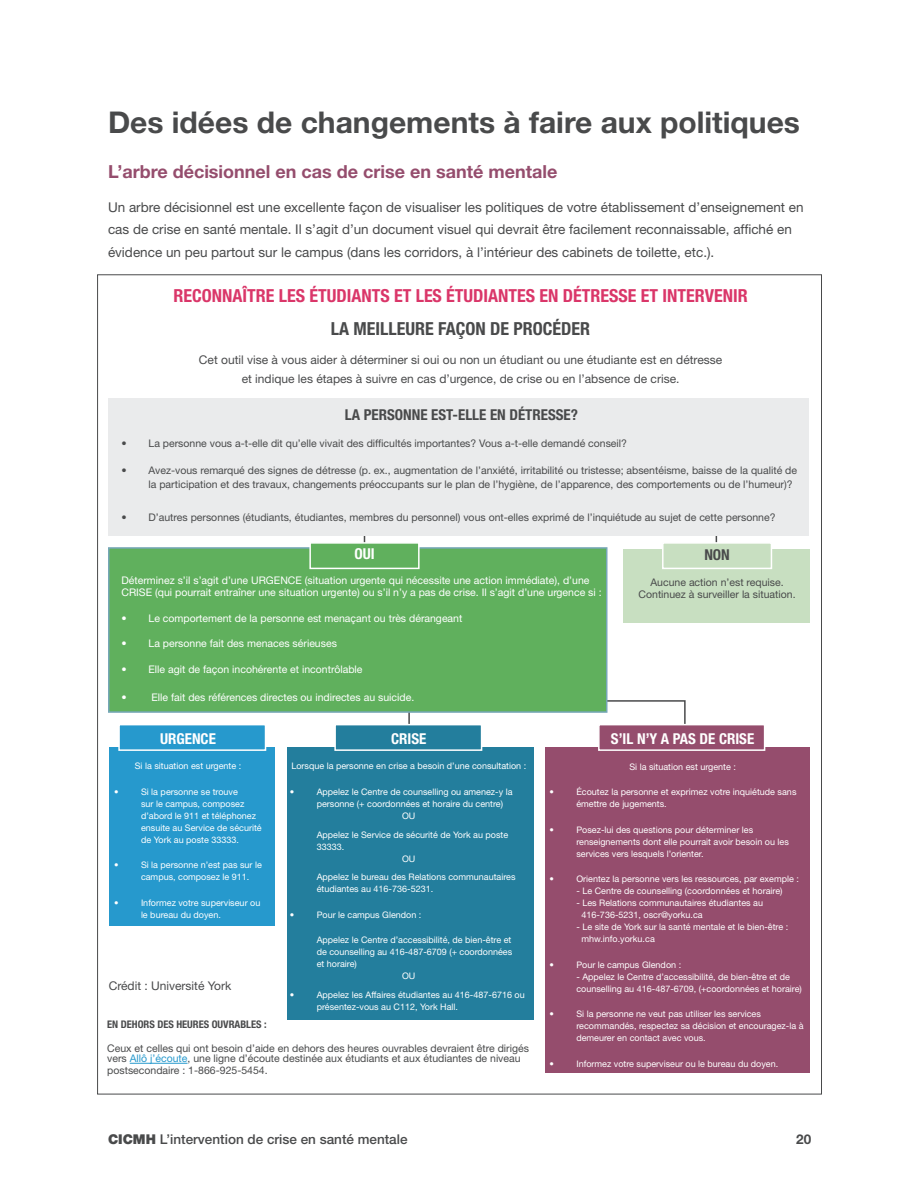
<style>
.page{position:relative;width:918px;height:1188px;background:#fff}
.page>*{position:absolute;margin:0;border:0;box-sizing:border-box;transform-origin:0 0}
.t1{font:700 30px "Helvetica Neue LT Std";color:#494a4b}
.Body_Text{font:700 condensed 18px "Helvetica Neue LT Std";color:#da3669}
.t2{font:700 18px "Helvetica Neue LT Std";color:#954d6d}
.Body_Text-2{font:700 condensed 18px "Helvetica Neue LT Std";color:#494a4b}
.Body_Text-3{font:700 condensed 15px "Helvetica Neue LT Std";color:#fff}
.Body_Text-4{font:700 condensed 15px "Helvetica Neue LT Std";color:#494a4b}
.Body_Text-5{font:13.5px/22.5px "Helvetica Neue LT Std";color:#494a4b}
.t3{font:500 13.5px "Helvetica Neue LT Std";color:#494a4b}
.t4{font:700 13.5px "Helvetica Neue LT Std";color:#494a4b}
.Body_Text-6{font:12px/19.5px "Helvetica Neue LT Std";color:#494a4b;text-align:center}
.Body_Text-7{font:10.5px/13.5px "Helvetica Neue LT Std";color:#494a4b}
.Body_Text-8{font:10.5px/12px "Helvetica Neue LT Std";color:#fff}
.Body_Text-9{font:700 condensed 10.5px "Helvetica Neue LT Std";color:#494a4b}
.Body_Text-10{font:9px/12px "Helvetica Neue LT Std";color:#fff}
.s1{color:#2699cd}
.s2{font-weight:900}
</style>
<div class="page">
<svg style="left:608px;top:700px;width:78px;height:24px"></svg>
<hr style="left:408px;top:701px;width:2px;height:27px;background:#494a4b">
<div style="left:287px;top:748px;width:247px;height:272px;background:#237e9d"></div>
<div style="left:545px;top:748px;width:264px;height:325px;background:#954d6d"></div>
<div style="left:334px;top:724px;width:148px;height:27px;background:#237e9d;border:2px solid #fff"></div>
<div style="left:598px;top:724px;width:167px;height:27px;background:#954d6d;border:2px solid #fff"></div>
<div style="left:109px;top:399px;width:700px;height:137px;background:#eaebec"></div>
<div style="left:108px;top:547px;width:500px;height:166px;background:#60b05d;border:2px solid #76a7b7"></div>
<div style="left:309px;top:542px;width:111px;height:27px;background:#60b05d;border:2px solid #fff"></div>
<div style="left:623px;top:549px;width:186px;height:74px;background:#c8dfc1"></div>
<div style="left:662px;top:542px;width:110px;height:27px;background:#c8dfc1;border:2px solid #fff"></div>
<div style="left:109px;top:748px;width:166px;height:178px;background:#2699cd"></div>
<div style="left:118px;top:724px;width:148px;height:27px;background:#2699cd;border:2px solid #fff"></div>
<hr style="left:130px;top:1063px;width:58px;height:1px;background:#2699cd">
<h2 class="t1" style="left:108px;top:103px;width:694px">Des idées de changements à faire aux politiques</h2>
<h3 class="t2" style="left:108px;top:160px;width:451px">L’arbre décisionnel en cas de crise en santé mentale</h3>
<p class="Body_Text-5" style="left:108px;top:195px;width:697px">Un arbre décisionnel est une excellente façon de visualiser les politiques de votre établissement d’enseignement en cas de crise en santé mentale. Il s’agit d’un document visuel qui devrait être facilement reconnaissable, affiché en évidence un peu partout sur le campus (dans les corridors, à l’intérieur des cabinets de toilette, etc.).</p>
<p class="Body_Text" style="left:174px;top:284px;width:576px">RECONNAÎTRE LES ÉTUDIANTS ET LES ÉTUDIANTES EN DÉTRESSE ET INTERVENIR</p>
<p class="Body_Text-2" style="left:331px;top:318px;width:261px">LA MEILLEURE FAÇON DE PROCÉDER</p>
<p class="Body_Text-6" style="left:199px;top:350px;width:525px">Cet outil vise à vous aider à déterminer si oui ou non un étudiant ou une étudiante est en détresse et indique les étapes à suivre en cas d’urgence, de crise ou en l’absence de crise.</p>
<p class="Body_Text-4" style="left:345px;top:406px;width:235px">LA PERSONNE EST-ELLE EN DÉTRESSE?</p>
<p class="Body_Text-7" style="left:122px;top:437px;width:507px">• La personne vous a-t-elle dit qu’elle vivait des difficultés importantes? Vous a-t-elle demandé conseil?</p>
<p class="Body_Text-7" style="left:148px;top:464px;width:650px;text-indent:-27px">• Avez-vous remarqué des signes de détresse (p. ex., augmentation de l’anxiété, irritabilité ou tristesse; absentéisme, baisse de la qualité de la participation et des travaux, changements préoccupants sur le plan de l’hygiène, de l’apparence, des comportements ou de l’humeur)?</p>
<p class="Body_Text-7" style="left:122px;top:510px;width:656px">• D’autres personnes (étudiants, étudiantes, membres du personnel) vous ont-elles exprimé de l’inquiétude au sujet de cette personne?</p>
<p class="Body_Text-4" style="left:704px;top:546px;width:27px">NON</p>
<p class="Body_Text-7" style="left:639px;top:576px;width:159px;line-height:12px;text-align:center">Aucune action n’est requise.<br>Continuez à surveiller la situation.</p>
<p class="Body_Text-3" style="left:354px;top:544px;width:22px">OUI</p>
<p class="Body_Text-8" style="left:122px;top:574px;width:482px">Déterminez s’il s’agit d’une URGENCE (situation urgente qui nécessite une action immédiate), d’une<br>CRISE (qui pourrait entraîner une situation urgente) ou s’il n’y a pas de crise. Il s’agit d’une urgence si :</p>
<p class="Body_Text-8" style="left:122px;top:612px;width:342px">• Le comportement de la personne est menaçant ou très dérangeant</p>
<p class="Body_Text-8" style="left:122px;top:637px;width:217px">• La personne fait des menaces sérieuses</p>
<p class="Body_Text-8" style="left:122px;top:663px;width:243px">• Elle agit de façon incohérente et incontrôlable</p>
<p class="Body_Text-8" style="left:122px;top:691px;width:294px">• Elle fait des références directes ou indirectes au suicide.</p>
<p class="Body_Text-3" style="left:160px;top:729px;width:57px">URGENCE</p>
<p class="Body_Text-10" style="left:135px;top:760px;width:108px">Si la situation est urgente :</p>
<p class="Body_Text-3" style="left:391px;top:729px;width:37px">CRISE</p>
<p class="Body_Text-10" style="left:291px;top:760px;width:236px">Lorsque la personne en crise a besoin d’une consultation :</p>
<p class="Body_Text-10" style="left:290px;top:786px;width:6px">•</p>
<p class="Body_Text-10" style="left:317px;top:786px;width:197px">Appelez le Centre de counselling ou amenez-y la personne (+ coordonnées et horaire du centre)</p>
<p class="Body_Text-10" style="left:402px;top:810px;width:15px">OU</p>
<p class="Body_Text-10" style="left:317px;top:828px;width:193px">Appelez le Service de sécurité de York au poste<br>33333.</p>
<p class="Body_Text-10" style="left:402px;top:852px;width:15px">OU</p>
<p class="Body_Text-10" style="left:317px;top:871px;width:200px">Appelez le bureau des Relations communautaires étudiantes au 416-736-5231.</p>
<p class="Body_Text-10" style="left:290px;top:909px;width:6px">•</p>
<p class="Body_Text-10" style="left:317px;top:909px;width:106px">Pour le campus Glendon :</p>
<p class="Body_Text-10" style="left:317px;top:934px;width:197px;text-align:justify">Appelez le Centre d’accessibilité, de bien-être et de counselling au 416-487-6709 (+ coordonnées et horaire)</p>
<p class="Body_Text-10" style="left:402px;top:970px;width:15px">OU</p>
<p class="Body_Text-10" style="left:290px;top:989px;width:6px">•</p>
<p class="Body_Text-10" style="left:317px;top:989px;width:209px">Appelez les Affaires étudiantes au 416-487-6716 ou présentez-vous au C112, York Hall.</p>
<p class="Body_Text-3" style="left:611px;top:730px;width:145px">S’IL N’Y A PAS DE CRISE</p>
<p class="Body_Text-10" style="left:629px;top:760px;width:108px">Si la situation est urgente :</p>
<p class="Body_Text-10" style="left:549px;top:786px;width:6px">•</p>
<p class="Body_Text-10" style="left:576px;top:786px;width:222px">Écoutez la personne et exprimez votre inquiétude sans émettre de jugements.</p>
<p class="Body_Text-10" style="left:549px;top:823px;width:6px">•</p>
<p class="Body_Text-10" style="left:576px;top:823px;width:214px">Posez-lui des questions pour déterminer les renseignements dont elle pourrait avoir besoin ou les services vers lesquels l’orienter.</p>
<p class="Body_Text-10" style="left:549px;top:873px;width:6px">•</p>
<p class="Body_Text-10" style="left:576px;top:873px;width:224px">Orientez la personne vers les ressources, par exemple :</p>
<p class="Body_Text-10" style="left:576px;top:885px;width:208px">- Le Centre de counselling (coordonnées et horaire)</p>
<p class="Body_Text-10" style="left:581px;top:897px;width:183px;text-indent:-5px">- Les Relations communautaires étudiantes au<br>416-736-5231, oscr@yorku.ca</p>
<p class="Body_Text-10" style="left:581px;top:921px;width:208px;text-indent:-5px">- Le site de York sur la santé mentale et le bien-être : mhw.info.yorku.ca</p>
<p class="Body_Text-10" style="left:549px;top:958px;width:6px">•</p>
<p class="Body_Text-10" style="left:576px;top:958px;width:106px">Pour le campus Glendon :</p>
<p class="Body_Text-10" style="left:576px;top:970px;width:227px">- Appelez le Centre d’accessibilité, de bien-être et de counselling au 416-487-6709, (+coordonnées et horaire)</p>
<p class="Body_Text-10" style="left:549px;top:1008px;width:6px">•</p>
<p class="Body_Text-10" style="left:576px;top:1008px;width:229px">Si la personne ne veut pas utiliser les services recommandés, respectez sa décision et encouragez-la à demeurer en contact avec vous.</p>
<p class="Body_Text-10" style="left:549px;top:1057px;width:6px">•</p>
<p class="Body_Text-10" style="left:576px;top:1057px;width:203px">Informez votre superviseur ou le bureau du doyen.</p>
<p class="Body_Text-10" style="left:114px;top:786px;width:6px">•</p>
<p class="Body_Text-10" style="left:141px;top:786px;width:122px">Si la personne se trouve<br>sur le campus, composez d’abord le 911 et téléphonez ensuite au Service de sécurité de York au poste 33333.</p>
<p class="Body_Text-10" style="left:114px;top:859px;width:6px">•</p>
<p class="Body_Text-10" style="left:141px;top:859px;width:122px">Si la personne n’est pas sur le campus, composez le 911.</p>
<p class="Body_Text-10" style="left:114px;top:897px;width:6px">•</p>
<p class="Body_Text-10" style="left:141px;top:897px;width:121px">Informez votre superviseur ou le bureau du doyen.</p>
<p class="Body_Text-6" style="left:109px;top:976px;width:124px">Crédit : Université York</p>
<p class="Body_Text-9" style="left:107px;top:1018px;width:161px">EN DEHORS DES HEURES OUVRABLES :</p>
<p class="Body_Text-7" style="left:107px;top:1043px;width:423px;line-height:10.5px">Ceux et celles qui ont besoin d’aide en dehors des heures ouvrables devraient être dirigés vers <span class="s1">Allô j’écoute</span>, une ligne d’écoute destinée aux étudiants et aux étudiantes de niveau</p>
<p class="Body_Text-7" style="left:107px;top:1064px;width:162px">postsecondaire : 1-866-925-5454.</p>
<h3 class="t3" style="left:108px;top:1131px;width:301px"><span class="s2">CICMH</span> L’intervention de crise en santé mentale</h3>
<h3 class="t4" style="left:796px;top:1130px;width:17px">20</h3>
</div>
